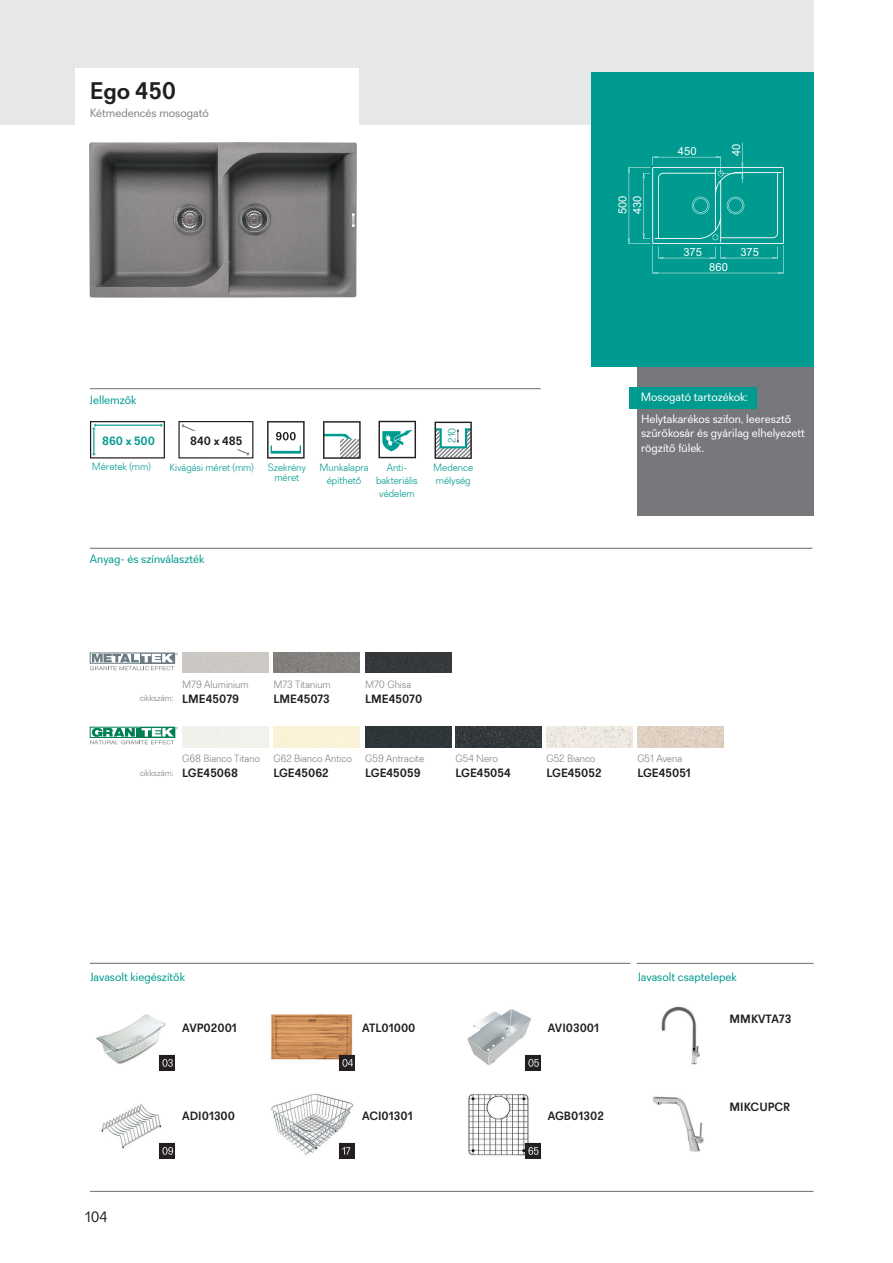
<style>
.page{position:relative;width:893px;height:1263px;background:#fff}
.page>*{position:absolute;margin:0;border:0;box-sizing:border-box;transform-origin:0 0}
.t1{font:700 24px "Recta";color:#231f20}
.t2{font:15px "Recta";color:#231f20}
.t3{font:700 12px "Recta";color:#231f20}
.t4{font:12px/14.4px "Recta";color:#fff}
.t5{font:12px "Recta";color:#009b90}
.t6{font:12px "Recta";color:#808285}
.t7{font:700 12px "Recta";color:#009b90}
.t8{font:11.1px/14.9px "Arial";color:#fff}
.t9{font:300 10.5px/12.6px "Recta";color:#009b90}
.t10{font:300 10.5px "Recta";color:#808285}
.t11{font:300 9px "Recta";color:#808285}
</style>
<div class="page">
<div style="left:0;top:0;width:814px;height:124px;background:#e6e7e9"></div>
<div style="left:76px;top:68px;width:283px;height:64px;background:#fff"></div>
<div style="left:591px;top:72px;width:223px;height:295px;background:#009b90"></div>
<div style="left:637px;top:367px;width:177px;height:148px;background:#76787b"></div>
<div style="left:629px;top:387px;width:128px;height:22px;background:#009b90"></div>
<hr style="left:90px;top:1191px;width:723px;height:1px;background:#808285">
<hr style="left:637px;top:963px;width:177px;height:1px;background:#808285">
<hr style="left:90px;top:963px;width:540px;height:1px;background:#808285">
<hr style="left:90px;top:548px;width:722px;height:1px;background:#808285">
<hr style="left:90px;top:388px;width:451px;height:1px;background:#808285">
<svg style="left:178px;top:421px;width:75px;height:37px"></svg>
<svg style="left:90px;top:421px;width:75px;height:37px"></svg>
<img style="left:652px;top:1096px;width:52px;height:56px">
<img style="left:661px;top:1006px;width:39px;height:59px">
<img style="left:468px;top:1094px;width:72px;height:64px">
<img style="left:271px;top:1094px;width:84px;height:64px">
<img style="left:101px;top:1104px;width:74px;height:54px">
<img style="left:467px;top:1009px;width:73px;height:61px">
<img style="left:271px;top:1014px;width:84px;height:56px">
<img style="left:96px;top:1014px;width:79px;height:56px">
<img style="left:637px;top:727px;width:86px;height:20px">
<img style="left:546px;top:727px;width:86px;height:20px">
<img style="left:455px;top:727px;width:87px;height:20px">
<div style="left:365px;top:727px;width:86px;height:20px;background:#2e3539"></div>
<svg style="left:90px;top:727px;width:88px;height:17px"></svg>
<div style="left:365px;top:653px;width:86px;height:20px;background:#36383a"></div>
<img style="left:273px;top:653px;width:86px;height:20px">
<div style="left:182px;top:653px;width:86px;height:20px;background:#ccc8c4"></div>
<svg style="left:90px;top:653px;width:88px;height:17px"></svg>
<svg style="left:435px;top:422px;width:37px;height:37px"></svg>
<svg style="left:378px;top:421px;width:38px;height:37px"></svg>
<svg style="left:323px;top:421px;width:38px;height:38px"></svg>
<svg style="left:267px;top:421px;width:38px;height:38px"></svg>
<svg style="left:628px;top:142px;width:156px;height:132px"></svg>
<img style="left:90px;top:142px;width:266px;height:156px">
<p class="t1" style="left:90px;top:77px;width:88px">Ego 450</p>
<p class="t6" style="left:90px;top:106px;width:121px">Kétmedencés mosogató</p>
<p class="t8" style="left:615px;top:214px;width:20px;rotate:-90deg">500<br>430</p>
<p class="t8" style="left:678px;top:144px;width:20px">450</p>
<p class="t8" style="left:729px;top:156px;width:14px;rotate:-90deg">40</p>
<p class="t8" style="left:683px;top:244px;width:20px">375</p>
<p class="t8" style="left:709px;top:259px;width:20px">860</p>
<p class="t8" style="left:740px;top:244px;width:20px">375</p>
<p class="t5" style="left:90px;top:393px;width:48px">Jellemzők</p>
<p class="t7" style="left:102px;top:433px;width:55px">860 x 500</p>
<p class="t3" style="left:190px;top:433px;width:54px">840 x 485</p>
<p class="t9" style="left:445px;top:443px;width:17px;rotate:-90deg">210</p>
<p class="t9" style="left:92px;top:460px;width:60px">Méretek (mm)</p>
<p class="t9" style="left:169px;top:461px;width:86px">Kivágási méret (mm)</p>
<p class="t9" style="left:268px;top:461px;width:39px">Szekrény</p>
<p class="t9" style="left:319px;top:461px;width:49px">Ráültetéses</p>
<p class="t9" style="left:274px;top:471px;width:26px">méret</p>
<p class="t9" style="left:320px;top:461px;width:51px">Munkalapra</p>
<p class="t9" style="left:327px;top:474px;width:36px">építhető</p>
<p class="t9" style="left:387px;top:461px;width:22px">Anti-</p>
<p class="t9" style="left:376px;top:474px;width:43px">bakteriális védelem</p>
<p class="t9" style="left:433px;top:461px;width:41px">Medence mélység</p>
<p class="t5" style="left:90px;top:552px;width:116px">Anyag- és színválaszték</p>
<p class="t4" style="left:641px;top:390px;width:109px">Mosogató tartozékok:</p>
<p class="t4" style="left:641px;top:411px;width:165px">Helytakarékos szifon, leeresztő szűrőkosár és gyárilag elhelyezett rögzítő fülek.</p>
<p class="t11" style="left:140px;top:693px;width:35px">cikkszám:</p>
<p class="t10" style="left:182px;top:678px;width:68px">M79 Aluminium</p>
<p class="t3" style="left:182px;top:691px;width:58px">LME45079</p>
<p class="t10" style="left:273px;top:678px;width:59px">M73 Titanium</p>
<p class="t3" style="left:273px;top:691px;width:58px">LME45073</p>
<p class="t10" style="left:365px;top:678px;width:47px">M70 Ghisa</p>
<p class="t3" style="left:365px;top:691px;width:59px">LME45070</p>
<p class="t11" style="left:140px;top:767px;width:35px">cikkszám:</p>
<p class="t10" style="left:182px;top:752px;width:79px">G68 Bianco Titano</p>
<p class="t3" style="left:182px;top:766px;width:57px">LGE45068</p>
<p class="t10" style="left:273px;top:752px;width:80px">G62 Bianco Antico</p>
<p class="t3" style="left:273px;top:766px;width:57px">LGE45062</p>
<p class="t10" style="left:365px;top:752px;width:61px">G59 Antracite</p>
<p class="t3" style="left:365px;top:766px;width:57px">LGE45059</p>
<p class="t10" style="left:455px;top:752px;width:44px">G54 Nero</p>
<p class="t3" style="left:455px;top:766px;width:57px">LGE45054</p>
<p class="t10" style="left:546px;top:752px;width:51px">G52 Bianco</p>
<p class="t3" style="left:546px;top:766px;width:57px">LGE45052</p>
<p class="t10" style="left:637px;top:752px;width:46px">G51 Avena</p>
<p class="t3" style="left:637px;top:766px;width:55px">LGE45051</p>
<p class="t5" style="left:90px;top:969px;width:96px">Javasolt kiegészítők</p>
<p class="t5" style="left:638px;top:969px;width:101px">Javasolt csaptelepek</p>
<p class="t2" style="left:85px;top:1208px;width:24px">104</p>
<p class="t3" style="left:182px;top:1020px;width:56px">AVP02001</p>
<p class="t3" style="left:182px;top:1108px;width:54px">ADI01300</p>
<p class="t3" style="left:362px;top:1020px;width:55px">ATL01000</p>
<p class="t3" style="left:362px;top:1108px;width:52px">ACI01301</p>
<p class="t3" style="left:548px;top:1020px;width:53px">AVI03001</p>
<p class="t3" style="left:548px;top:1108px;width:58px">AGB01302</p>
<p class="t3" style="left:730px;top:1012px;width:63px">MMKVTA73</p>
<p class="t3" style="left:730px;top:1100px;width:62px">MIKCUPCR</p>
</div>
